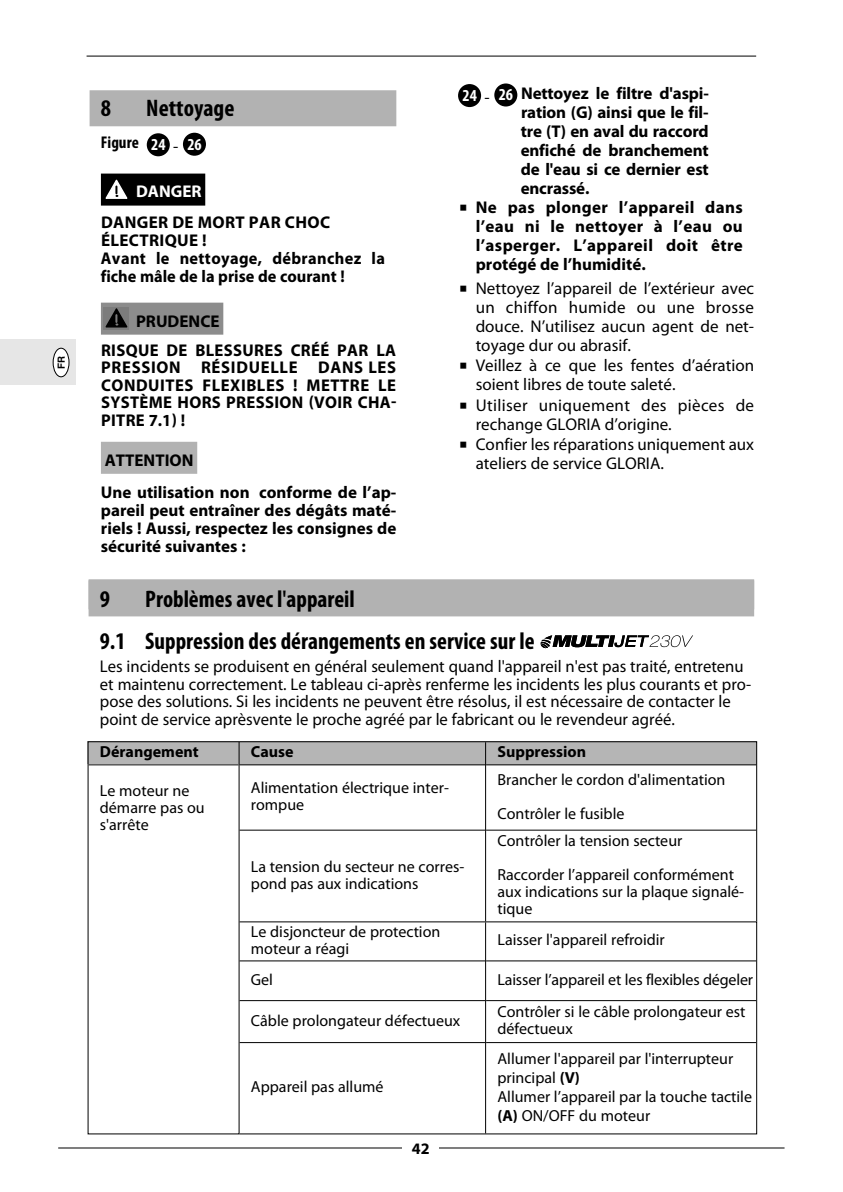
<style>
.page{position:relative;width:843px;height:1192px;background:#fff}
.page>*{position:absolute;margin:0;border:0;box-sizing:border-box;transform-origin:0 0}
.t1{font:700 condensed 24px/42.4px "Myriad Pro";color:#000}
.t2{font:17px/19px "Myriad Pro";color:#000}
.t3{font:700 17px/19px "Myriad Pro";color:#000;text-align:justify}
.t4{font:700 17px/18.2px "Myriad Pro";letter-spacing:.02em;color:#000}
.t5{font:17px/19px "Myriad Pro";letter-spacing:.02em;color:#000}
.t6{font:700 condensed 17px "Myriad Pro";color:#000}
.t7{font:700 17px "Myriad Pro";color:#fff}
.t8{font:700 condensed 16.8px "Myriad Pro";color:#fff}
.t9{font:16px/17px "Myriad Pro";color:#000}
.t10{font:700 16px "Myriad Pro";color:#000}
.t11{font:700 9.8px "Helvetica";color:#000}
.s1{font-weight:400}
.s2{font-weight:700}
</style>
<div class="page">
<hr style="left:58px;top:1147px;width:726px;height:1px;background:#000">
<div style="left:402px;top:1129px;width:37px;height:37px;background:#fff"></div>
<hr style="left:86px;top:56px;width:669px;height:1px;background:#000">
<div style="left:0;top:340px;width:76px;height:45px;background:#e6e6e6"></div>
<div style="left:53px;top:348px;width:16px;height:29px;background:#fff;border-radius:50%"></div>
<div style="left:53px;top:348px;width:16px;height:29px;border:1px solid #000;border-radius:50%"></div>
<div style="left:89px;top:90px;width:307px;height:36px;background:#b2b2b2"></div>
<div style="left:101px;top:173px;width:104px;height:32px;background:#000"></div>
<div style="left:101px;top:302px;width:122px;height:32px;background:#8c8c8c"></div>
<div style="left:101px;top:442px;width:96px;height:32px;background:#b2b2b2"></div>
<svg style="left:180px;top:132px;width:28px;height:27px"></svg>
<div style="left:183px;top:133px;width:23px;height:23px;background:#000;border-radius:50%"></div>
<svg style="left:144px;top:132px;width:27px;height:27px"></svg>
<div style="left:147px;top:133px;width:23px;height:23px;background:#000;border-radius:50%"></div>
<svg style="left:105px;top:179px;width:23px;height:20px"></svg>
<div style="left:103px;top:307px;width:26px;height:22px;background:#7c7c7c"></div>
<svg style="left:105px;top:308px;width:23px;height:20px"></svg>
<svg style="left:491px;top:82px;width:28px;height:28px"></svg>
<div style="left:494px;top:83px;width:23px;height:23px;background:#000;border-radius:50%"></div>
<div style="left:458px;top:84px;width:23px;height:23px;background:#000;border-radius:50%"></div>
<div style="left:88px;top:579px;width:665px;height:30px;background:#c9c9c9"></div>
<div style="left:88px;top:580px;width:665px;height:36px;background:#b2b2b2"></div>
<svg style="left:540px;top:635px;width:152px;height:13px"></svg>
<svg style="left:87px;top:741px;width:670px;height:393px"></svg>
<hr style="left:485px;top:742px;width:1px;height:179px;background:#000">
<hr style="left:485px;top:922px;width:1px;height:211px;background:#000">
<hr style="left:88px;top:764px;width:150px;height:1px;background:#000">
<hr style="left:239px;top:764px;width:246px;height:1px;background:#000">
<hr style="left:486px;top:764px;width:269px;height:1px;background:#000">
<hr style="left:239px;top:829px;width:246px;height:1px;background:#000">
<hr style="left:486px;top:829px;width:269px;height:1px;background:#000">
<hr style="left:239px;top:960px;width:246px;height:1px;background:#000">
<hr style="left:486px;top:960px;width:269px;height:1px;background:#000">
<hr style="left:239px;top:1000px;width:246px;height:1px;background:#000">
<hr style="left:486px;top:1000px;width:269px;height:1px;background:#000">
<hr style="left:239px;top:1042px;width:246px;height:1px;background:#000">
<hr style="left:486px;top:1042px;width:269px;height:1px;background:#000">
<p class="t11" style="left:56px;top:369px;width:15px;rotate:-90deg">FR</p>
<h1 class="t1" style="left:101px;top:88px;width:12px">8</h1>
<h1 class="t1" style="left:146px;top:88px;width:90px">Nettoyage</h1>
<p class="t6" style="left:101px;top:134px;width:39px">Figure</p>
<p class="t2" style="left:173px;top:138px;width:7px">-</p>
<p class="t7" style="left:136px;top:183px;width:67px">DANGER</p>
<p class="t4" style="left:101px;top:213px;width:285px">DANGER DE MORT PAR CHOC<br>ÉLECTRIQUE !<br>Avant le nettoyage, débranchez la fiche mâle de la prise de courant !</p>
<p class="t4" style="left:101px;top:306px;width:296px;line-height:29.4px;text-indent:35px">PRUDENCE<br>RISQUE DE BLESSURES CRÉÉ PAR LA</p>
<p class="t3" style="left:101px;top:359px;width:297px;line-height:17.6px">PRESSION RÉSIDUELLE DANS LES CONDUITES FLEXIBLES ! METTRE LE SYSTÈME HORS PRESSION (VOIR CHA-PITRE 7.1) !</p>
<p class="t3" style="left:101px;top:444px;width:297px;line-height:31.8px">ATTENTION<br>Une utilisation non conforme de l’ap-</p>
<p class="t3" style="left:101px;top:501px;width:297px;line-height:18px">pareil peut entraîner des dégâts maté&shy;riels ! Aussi, respectez les consignes de sécurité suivantes :</p>
<p class="t8" style="left:151px;top:134px;width:16px">24</p>
<p class="t8" style="left:187px;top:134px;width:16px">26</p>
<p class="t3" style="left:520px;top:84px;width:189px;text-indent:-58px"><sub>24</sub> <span class="s1">-</span> Nettoyez le filtre d'aspi&shy;ration (G) ainsi que le fil&shy;tre (T) en aval du raccord enfiché de branchement de l'eau si ce dernier est encrassé.</p>
<p class="t3" style="left:475px;top:198px;width:268px;text-indent:-17px">▪ Ne pas plonger l’appareil dans l’eau ni le nettoyer à l’eau ou l’asperger. L’appareil doit être protégé de l’humidité.</p>
<p class="t2" style="left:475px;top:279px;width:280px;text-align:justify;text-indent:-17px">▪ Nettoyez l’appareil de l’extérieur avec un chiffon humide ou une brosse douce. N’utilisez aucun agent de net&shy;toyage dur ou abrasif.</p>
<p class="t2" style="left:475px;top:356px;width:280px;text-indent:-17px">▪ Veillez à ce que les fentes d’aération soient libres de toute saleté.</p>
<p class="t5" style="left:475px;top:396px;width:280px;text-indent:-17px">▪ Utiliser uniquement des pièces de rechange GLORIA d’origine.</p>
<p class="t2" style="left:475px;top:435px;width:280px;text-indent:-17px">▪ Confier les réparations uniquement aux ateliers de service GLORIA.</p>
<p class="t8" style="left:498px;top:85px;width:16px">26</p>
<h1 class="t1" style="left:100px;top:578px;width:436px;text-indent:45px">Problèmes avec l'appareil<br>9.1 Suppression des dérangements en service sur le</h1>
<p class="t2" style="left:100px;top:658px;width:652px;line-height:17.6px">Les incidents se produisent en général seulement quand l'appareil n'est pas traité, entretenu et maintenu correctement. Le tableau ci-après renferme les incidents les plus courants et pro&shy;pose des solutions. Si les incidents ne peuvent être résolus, il est nécessaire de contacter le point de service aprèsvente le proche agréé par le fabricant ou le revendeur agréé.</p>
<p class="t10" style="left:100px;top:744px;width:100px">Dérangement</p>
<p class="t10" style="left:251px;top:744px;width:44px">Cause</p>
<p class="t10" style="left:497px;top:744px;width:90px">Suppression</p>
<p class="t9" style="left:100px;top:782px;width:106px">Le moteur ne démarre pas ou s'arrête</p>
<p class="t9" style="left:251px;top:779px;width:199px">Alimentation électrique inter&shy;rompue</p>
<p class="t9" style="left:497px;top:762px;width:229px;line-height:34px">Brancher le cordon d'alimentation<br>Contrôler le fusible</p>
<p class="t9" style="left:251px;top:858px;width:215px">La tension du secteur ne corres&shy;pond pas aux indications</p>
<h1 class="t1" style="left:100px;top:578px;width:12px">9</h1>
<p class="t9" style="left:497px;top:824px;width:238px;line-height:34px">Contrôler la tension secteur<br>Raccorder l’appareil conformément</p>
<p class="t9" style="left:497px;top:883px;width:248px">aux indications sur la plaque signalé&shy;tique</p>
<p class="t9" style="left:251px;top:923px;width:191px">Le disjoncteur de protection moteur a réagi</p>
<p class="t9" style="left:497px;top:931px;width:169px">Laisser l'appareil refroidir</p>
<p class="t9" style="left:251px;top:971px;width:24px">Gel</p>
<p class="t9" style="left:497px;top:971px;width:257px">Laisser l’appareil et les flexibles dégeler</p>
<p class="t9" style="left:251px;top:1012px;width:211px">Câble prolongateur défectueux</p>
<p class="t9" style="left:497px;top:1003px;width:249px">Contrôler si le câble prolongateur est défectueux</p>
<p class="t9" style="left:251px;top:1078px;width:134px">Appareil pas allumé</p>
<p class="t10" style="left:412px;top:1140px;width:19px">42</p>
<p class="t9" style="left:497px;top:1049px;width:256px;line-height:19px">Allumer l'appareil par l'interrupteur principal <span class="s2">(V)<br></span>Allumer l’appareil par la touche tactile <span class="s2">(A)</span> ON/OFF du moteur</p>
</div>
